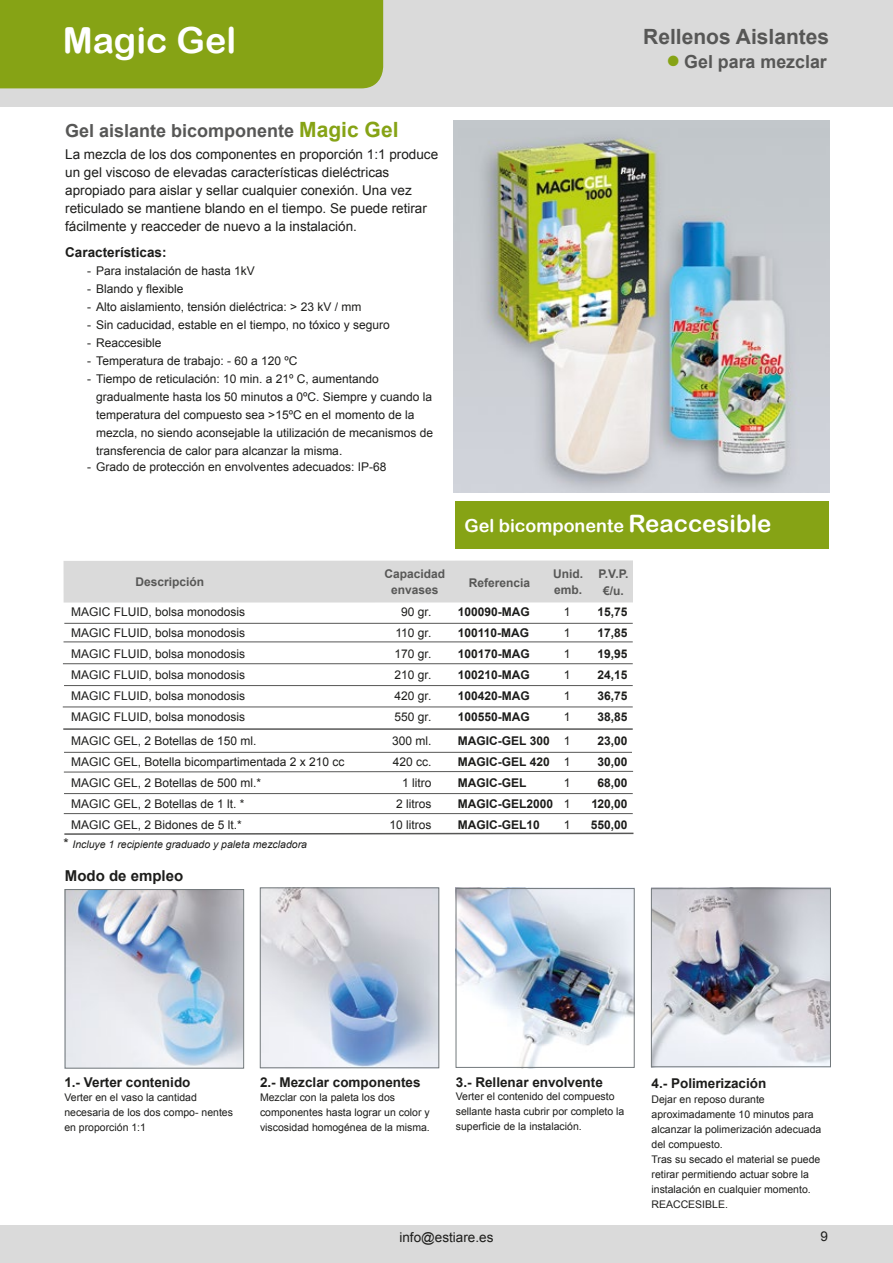
<style>
.page{position:relative;width:893px;height:1263px;background:#fff}
.page>*{position:absolute;margin:0;border:0;box-sizing:border-box;transform-origin:0 0}
.t1{font:36px "Arial Rounded MT Bold";color:#fff}
.t2{font:700 21px "Arial";color:#575756}
.t3{font:700 18px "Arial";color:#575756}
.t4{font:18px "Arial Rounded MT Bold";color:#fff}
.t5{font:700 15px "Arial";color:#1d1d1b}
.t6{font:13.5px/18px "Arial";color:#1d1d1b}
.t7{font:700 13.5px "Arial";color:#1d1d1b}
.t8{font:12px/18px "Arial";color:#1d1d1b}
.t9{font:700 12px "Arial";color:#1d1d1b}
.t10{font:700 12px/16.5px "Arial";color:#575756;text-align:center}
.t11{font:10.5px/15px "Arial";color:#1d1d1b}
.t12{font:italic 10.5px "Arial";color:#1d1d1b}
.s1{font-size:21px;color:#86a315}
.s2{font-size:24px}
.s3{font-weight:400}
.s4{font-style:normal;font-size:13.5px}
</style>
<div class="page">
<div style="left:0;top:1225px;width:893px;height:38px;background:#dadada"></div>
<img style="left:653px;top:890px;width:176px;height:175px">
<img style="left:458px;top:890px;width:175px;height:176px">
<img style="left:262px;top:889px;width:175px;height:177px">
<img style="left:64px;top:889px;width:178px;height:179px">
<div style="left:0;top:0;width:893px;height:107px;background:#dadada"></div>
<div style="left:0;top:0;width:384px;height:88px;background:#86a315"></div>
<div style="left:65px;top:889px;width:179px;height:179px;border:1px solid #73797c"></div>
<div style="left:456px;top:888px;width:179px;height:180px;border:1px solid #73797c"></div>
<div style="left:260px;top:887px;width:179px;height:181px;border:1px solid #73797c"></div>
<div style="left:651px;top:888px;width:180px;height:179px;border:1px solid #73797c"></div>
<div style="left:64px;top:560px;width:569px;height:42px;background:#dadada"></div>
<hr style="left:64px;top:623px;width:569px;height:1px;background:#575756">
<hr style="left:64px;top:641px;width:569px;height:1px;background:#575756">
<hr style="left:63px;top:663px;width:570px;height:1px;background:#575756">
<hr style="left:64px;top:813px;width:569px;height:1px;background:#575756">
<hr style="left:64px;top:793px;width:569px;height:1px;background:#575756">
<hr style="left:63px;top:706px;width:570px;height:1px;background:#575756">
<hr style="left:63px;top:728px;width:570px;height:2px;background:#575756">
<hr style="left:64px;top:752px;width:568px;height:1px;background:#575756">
<svg style="left:63px;top:771px;width:571px;height:2px"></svg>
<svg style="left:64px;top:832px;width:570px;height:3px"></svg>
<div style="left:455px;top:501px;width:374px;height:48px;background:#86a315"></div>
<img style="left:454px;top:120px;width:375px;height:372px">
<hr style="left:64px;top:685px;width:569px;height:1px;background:#575756">
<h1 class="t1" style="left:63px;top:19px;width:175px">Magic Gel</h1>
<h3 class="t3" style="left:65px;top:119px;width:335px">Gel aislante bicomponente <span class="s1">Magic Gel</span></h3>
<p class="t6" style="left:65px;top:145px;width:374px">La mezcla de los dos componentes en proporción 1:1 produce un gel viscoso de elevadas características dieléctricas apropiado para aislar y sellar cualquier conexión. Una vez reticulado se mantiene blando en el tiempo. Se puede retirar fácilmente y reacceder de nuevo a la instalación.</p>
<p class="t7" style="left:65px;top:243px;width:103px">Características:</p>
<p class="t8" style="left:87px;top:261px;width:169px">- Para instalación de hasta 1kV</p>
<p class="t8" style="left:87px;top:279px;width:98px">- Blando y flexible</p>
<p class="t8" style="left:87px;top:297px;width:276px">- Alto aislamiento, tensión dieléctrica: &gt; 23 kV / mm</p>
<p class="t8" style="left:87px;top:315px;width:304px">- Sin caducidad, estable en el tiempo, no tóxico y seguro</p>
<p class="t8" style="left:87px;top:333px;width:76px">- Reaccesible</p>
<p class="t8" style="left:87px;top:351px;width:212px">- Temperatura de trabajo: - 60 a 120 ºC</p>
<p class="t8" style="left:96px;top:369px;width:338px;text-indent:-9px">- Tiempo de reticulación: 10 min. a 21º C, aumentando gradualmente hasta los 50 minutos a 0ºC. Siempre y cuando la temperatura del compuesto sea &gt;15ºC en el momento de la mezcla, no siendo aconsejable la utilización de mecanismos de transferencia de calor para alcanzar la misma.</p>
<p class="t8" style="left:87px;top:458px;width:301px">- Grado de protección en envolventes adecuados: IP-68</p>
<p class="t10" style="left:135px;top:574px;width:70px">Descripción</p>
<p class="t10" style="left:384px;top:566px;width:62px">Capacidad envases</p>
<h2 class="t2" style="left:643px;top:22px;width:187px">Rellenos Aislantes</h2>
<h3 class="t3" style="left:668px;top:49px;width:160px"><sup>■</sup> Gel para mezclar</h3>
<h3 class="t4" style="left:464px;top:515px;width:309px">Gel bicomponente <span class="s2">Reaccesible</span></h3>
<p class="t10" style="left:469px;top:574px;width:63px">Referencia</p>
<p class="t10" style="left:553px;top:566px;width:31px;text-align:left">Unid. emb.</p>
<p class="t10" style="left:598px;top:566px;width:32px">P.V.P. €/u.</p>
<p class="t8" style="left:71px;top:602px;width:176px">MAGIC FLUID, bolsa monodosis</p>
<p class="t8" style="left:401px;top:602px;width:32px">90 gr.</p>
<p class="t9" style="left:458px;top:603px;width:74px">100090-MAG</p>
<p class="t8" style="left:564px;top:602px;width:8px">1</p>
<p class="t9" style="left:597px;top:603px;width:32px">15,75</p>
<p class="t8" style="left:71px;top:623px;width:176px">MAGIC FLUID, bolsa monodosis</p>
<p class="t8" style="left:395px;top:623px;width:37px">110 gr.</p>
<p class="t9" style="left:458px;top:624px;width:73px">100110-MAG</p>
<p class="t8" style="left:564px;top:623px;width:8px">1</p>
<p class="t9" style="left:597px;top:624px;width:32px">17,85</p>
<p class="t8" style="left:71px;top:644px;width:176px">MAGIC FLUID, bolsa monodosis</p>
<p class="t8" style="left:395px;top:644px;width:38px">170 gr.</p>
<p class="t9" style="left:458px;top:645px;width:74px">100170-MAG</p>
<p class="t8" style="left:564px;top:644px;width:8px">1</p>
<p class="t9" style="left:597px;top:645px;width:32px">19,95</p>
<p class="t8" style="left:71px;top:665px;width:176px">MAGIC FLUID, bolsa monodosis</p>
<p class="t8" style="left:395px;top:665px;width:38px">210 gr.</p>
<p class="t9" style="left:458px;top:666px;width:74px">100210-MAG</p>
<p class="t8" style="left:564px;top:665px;width:8px">1</p>
<p class="t9" style="left:597px;top:666px;width:32px">24,15</p>
<p class="t8" style="left:71px;top:686px;width:176px">MAGIC FLUID, bolsa monodosis</p>
<p class="t8" style="left:395px;top:686px;width:38px">420 gr.</p>
<p class="t9" style="left:458px;top:687px;width:74px">100420-MAG</p>
<p class="t8" style="left:564px;top:686px;width:8px">1</p>
<p class="t9" style="left:597px;top:687px;width:32px">36,75</p>
<p class="t8" style="left:71px;top:707px;width:176px">MAGIC FLUID, bolsa monodosis</p>
<p class="t8" style="left:395px;top:707px;width:38px">550 gr.</p>
<p class="t9" style="left:458px;top:708px;width:74px">100550-MAG</p>
<p class="t8" style="left:564px;top:707px;width:8px">1</p>
<p class="t9" style="left:597px;top:708px;width:32px">38,85</p>
<p class="t8" style="left:71px;top:731px;width:187px">MAGIC GEL, 2 Botellas de 150 ml.</p>
<p class="t8" style="left:392px;top:731px;width:41px">300 ml.</p>
<p class="t9" style="left:458px;top:732px;width:114px">MAGIC-GEL 300 <span class="s3">1</span></p>
<p class="t9" style="left:597px;top:732px;width:32px">23,00</p>
<p class="t8" style="left:71px;top:752px;width:275px">MAGIC GEL, Botella bicompartimentada 2 x 210 cc</p>
<p class="t8" style="left:393px;top:752px;width:40px">420 cc.</p>
<p class="t9" style="left:458px;top:753px;width:114px">MAGIC-GEL 420 <span class="s3">1</span></p>
<p class="t9" style="left:597px;top:753px;width:32px">30,00</p>
<p class="t8" style="left:71px;top:773px;width:192px">MAGIC GEL, 2 Botellas de 500 ml.*</p>
<p class="t8" style="left:402px;top:773px;width:31px">1 litro</p>
<p class="t9" style="left:458px;top:774px;width:70px">MAGIC-GEL</p>
<p class="t8" style="left:564px;top:773px;width:8px">1</p>
<p class="t9" style="left:597px;top:774px;width:32px">68,00</p>
<p class="t8" style="left:71px;top:794px;width:175px">MAGIC GEL, 2 Botellas de 1 lt. *</p>
<p class="t8" style="left:396px;top:794px;width:37px">2 litros</p>
<p class="t9" style="left:458px;top:795px;width:114px">MAGIC-GEL2000 <span class="s3">1</span></p>
<p class="t9" style="left:591px;top:795px;width:38px">120,00</p>
<p class="t8" style="left:71px;top:815px;width:172px">MAGIC GEL, 2 Bidones de 5 lt.*</p>
<p class="t8" style="left:389px;top:815px;width:44px">10 litros</p>
<p class="t9" style="left:458px;top:816px;width:84px">MAGIC-GEL10</p>
<p class="t8" style="left:564px;top:815px;width:8px">1</p>
<p class="t9" style="left:591px;top:816px;width:38px">550,00</p>
<p class="t12" style="left:63px;top:838px;width:245px"><span class="s4">*</span> Incluye 1 recipiente graduado y paleta mezcladora</p>
<p class="t5" style="left:65px;top:866px;width:120px">Modo de empleo</p>
<p class="t7" style="left:64px;top:1073px;width:128px">1.- Verter contenido</p>
<p class="t11" style="left:64px;top:1090px;width:170px">Verter en el vaso la cantidad necesaria de los dos compo- nentes en proporción 1:1</p>
<p class="t7" style="left:260px;top:1073px;width:162px">2.- Mezclar componentes</p>
<p class="t11" style="left:260px;top:1090px;width:171px">Mezclar con la paleta los dos componentes hasta lograr un color y viscosidad homogénea de la misma.</p>
<p class="t7" style="left:456px;top:1073px;width:149px">3.- Rellenar envolvente</p>
<p class="t11" style="left:456px;top:1089px;width:170px">Verter el contenido del compuesto sellante hasta cubrir por completo la superficie de la instalación.</p>
<p class="t7" style="left:652px;top:1074px;width:116px">4.- Polimerización</p>
<p class="t11" style="left:652px;top:1092px;width:171px">Dejar en reposo durante aproximadamente 10 minutos para alcanzar la polimerización adecuada del compuesto.<br>Tras su secado el material se puede retirar permitiendo actuar sobre la instalación en cualquier momento.<br>REACCESIBLE.</p>
<p class="t6" style="left:399px;top:1228px;width:95px">info@estiare.es</p>
<p class="t6" style="left:820px;top:1228px;width:9px">9</p>
</div>
